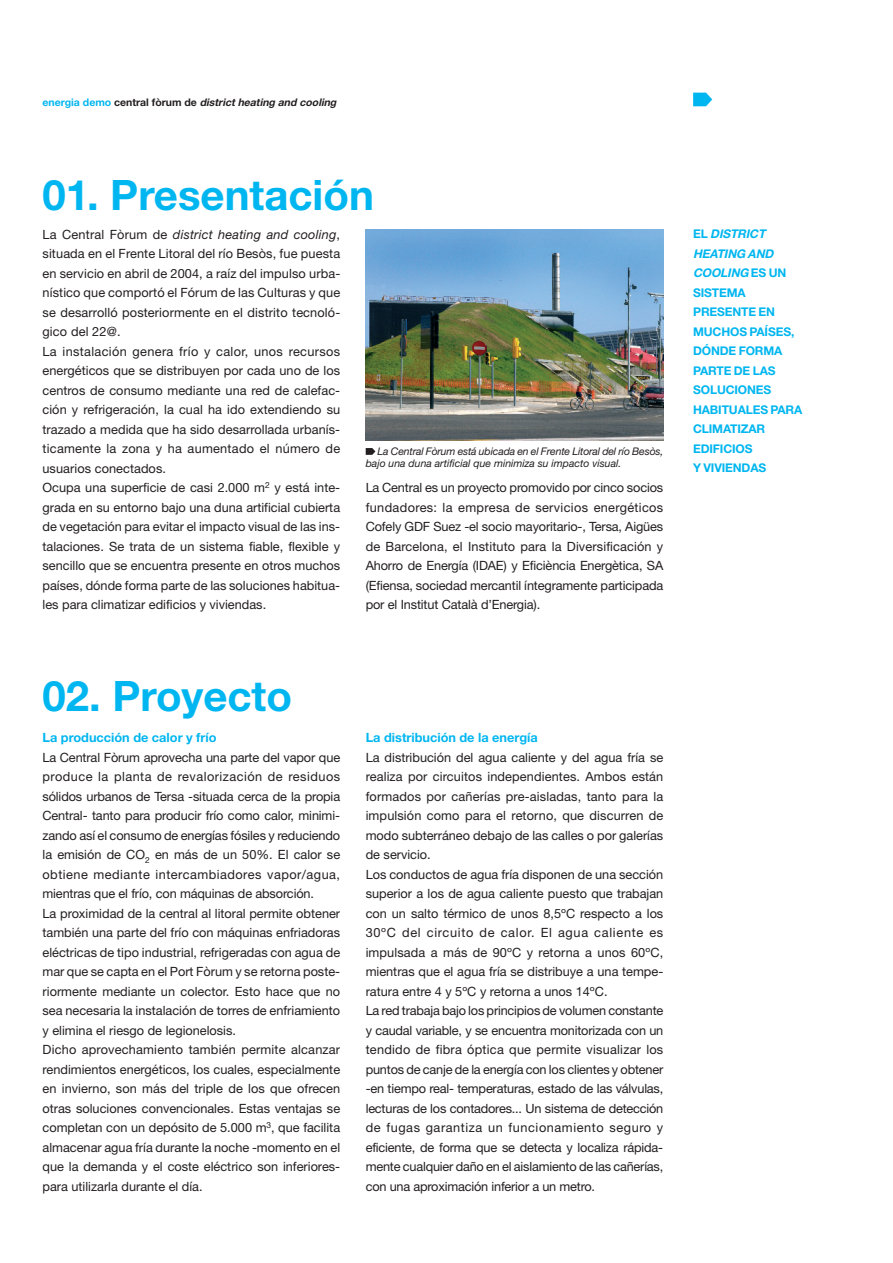
<style>
.page{position:relative;width:893px;height:1263px;background:#fff}
.page>*{position:absolute;margin:0;border:0;box-sizing:border-box;transform-origin:0 0}
.t1{font:700 42px "Helvetica Neue";color:#00b6f0}
.t2{font:12.75px/19.5px "Helvetica Neue";color:#231f20}
.t3{font:700 12.75px "Helvetica Neue";color:#00b6f0}
.t4{font:700 12px/19.5px "Helvetica Neue";letter-spacing:-.01em;color:#00b6f0}
.t5{font:italic 10.5px/12px "Helvetica Neue";letter-spacing:-.015em;color:#231f20}
.t6{font:italic 700 10.5px "Helvetica Neue";color:#231f20}
.s1{font-style:normal;color:#00b6f0}
.s2{font-style:normal}
.s3{font-style:italic}
</style>
<div class="page">
<svg style="left:693px;top:93px;width:19px;height:13px"></svg>
<svg style="left:366px;top:448px;width:9px;height:7px"></svg>
<img style="left:366px;top:230px;width:297px;height:210px">
<p class="t6" style="left:43px;top:98px;width:297px"><span class="s1">energia demo</span> <span class="s2">central fòrum de</span> districtheatingandcooling</p>
<h1 class="t1" style="left:43px;top:180px;width:333px">01. Presentación</h1>
<p class="t2" style="left:43px;top:226px;width:299px">La Central Fòrum de <span class="s3">district heating and cooling</span>, situada en el Frente Litoral del río Besòs, fue puesta en servicio en abril de 2004, a raíz del impulso urba&shy;nístico que comportó el Fórum de las Culturas y que se desarrolló posteriormente en el distrito tecnoló&shy;gico del 22@.<br>La instalación genera frío y calor, unos recursos energéticos que se distribuyen por cada uno de los centros de consumo mediante una red de calefac&shy;ción y refrigeración, la cual ha ido extendiendo su trazado a medida que ha sido desarrollada urbanís&shy;ticamente la zona y ha aumentado el número de usuarios conectados.<br>Ocupa una superficie de casi 2.000 m<sup>2</sup> y está inte&shy;grada en su entorno bajo una duna artificial cubierta de vegetación para evitar el impacto visual de las ins&shy;talaciones. Se trata de un sistema fiable, flexible y sencillo que se encuentra presente en otros muchos países, dónde forma parte de las soluciones habitua&shy;les para climatizar edificios y viviendas.</p>
<p class="t5" style="left:366px;top:446px;width:299px;text-indent:12px">La Central Fòrum está ubicada en el Frente Litoral del río Besòs, bajo una duna artificial que minimiza su impacto visual.</p>
<p class="t2" style="left:366px;top:479px;width:299px;text-align:justify">La Central es un proyecto promovido por cinco socios fundadores: la empresa de servicios energéticos Cofely GDF Suez -el socio mayoritario-, Tersa, Aigües de Barcelona, el Instituto para la Diversificación y Ahorro de Energía (IDAE) y Eficiència Energètica, SA (Efiensa, sociedad mercantil íntegramente participada por el Institut Català d’Energia).</p>
<h1 class="t1" style="left:43px;top:681px;width:251px">02. Proyecto</h1>
<p class="t3" style="left:43px;top:733px;width:176px">La producción de calor y frío</p>
<p class="t2" style="left:43px;top:749px;width:299px">La Central Fòrum aprovecha una parte del vapor que produce la planta de revalorización de residuos sólidos urbanos de Tersa -situada cerca de la propia Central- tanto para producir frío como calor, minimi&shy;zando así el consumo de energías fósiles y reduciendo la emisión de CO<sub>2</sub> en más de un 50%. El calor se obtiene mediante intercambiadores vapor/agua, mientras que el frío, con máquinas de absorción.<br>La proximidad de la central al litoral permite obtener también una parte del frío con máquinas enfriadoras eléctricas de tipo industrial, refrigeradas con agua de mar que se capta en el Port Fòrum y se retorna poste&shy;riormente mediante un colector. Esto hace que no sea necesaria la instalación de torres de enfriamiento y elimina el riesgo de legionelosis.<br>Dicho aprovechamiento también permite alcanzar rendimientos energéticos, los cuales, especialmente en invierno, son más del triple de los que ofrecen otras soluciones convencionales. Estas ventajas se completan con un depósito de 5.000 m<sup>3</sup>, que facilita almacenar agua fría durante la noche -momento en el que la demanda y el coste eléctrico son inferiores&shy;para utilizarla durante el día.</p>
<p class="t3" style="left:366px;top:733px;width:174px">La distribución de la energía</p>
<p class="t2" style="left:366px;top:749px;width:299px">La distribución del agua caliente y del agua fría se realiza por circuitos independientes. Ambos están formados por cañerías pre-aisladas, tanto para la impulsión como para el retorno, que discurren de modo subterráneo debajo de las calles o por galerías de servicio.<br>Los conductos de agua fría disponen de una sección superior a los de agua caliente puesto que trabajan con un salto térmico de unos 8,5ºC respecto a los 30ºC del circuito de calor. El agua caliente es impulsada a más de 90ºC y retorna a unos 60ºC, mientras que el agua fría se distribuye a una tempe&shy;ratura entre 4 y 5ºC y retorna a unos 14ºC.<br>La red trabaja bajo los principios de volumen constante y caudal variable, y se encuentra monitorizada con un tendido de fibra óptica que permite visualizar los puntos de canje de la energía con los clientes y obtener -en tiempo real- temperaturas, estado de las válvulas, lecturas de los contadores... Un sistema de detección de fugas garantiza un funcionamiento seguro y eficiente, de forma que se detecta y localiza rápida&shy;mente cualquier daño en el aislamiento de las cañerías, con una aproximación inferior a un metro.</p>
<p class="t4" style="left:693px;top:225px;width:111px">E L <span class="s3">DISTRICT<br>HEATING AND<br>COOLING</span> E S U N<br>SISTEMA<br>PRESENTE EN<br>MUCHOS PAÍSES,<br>DÓNDE FORMA<br>PARTE DE LAS<br>SOLUCIONES<br>HABITUALES PARA<br>CLIMATIZAR<br>EDIFICIOS<br>Y VIVIENDAS</p>
</div>
